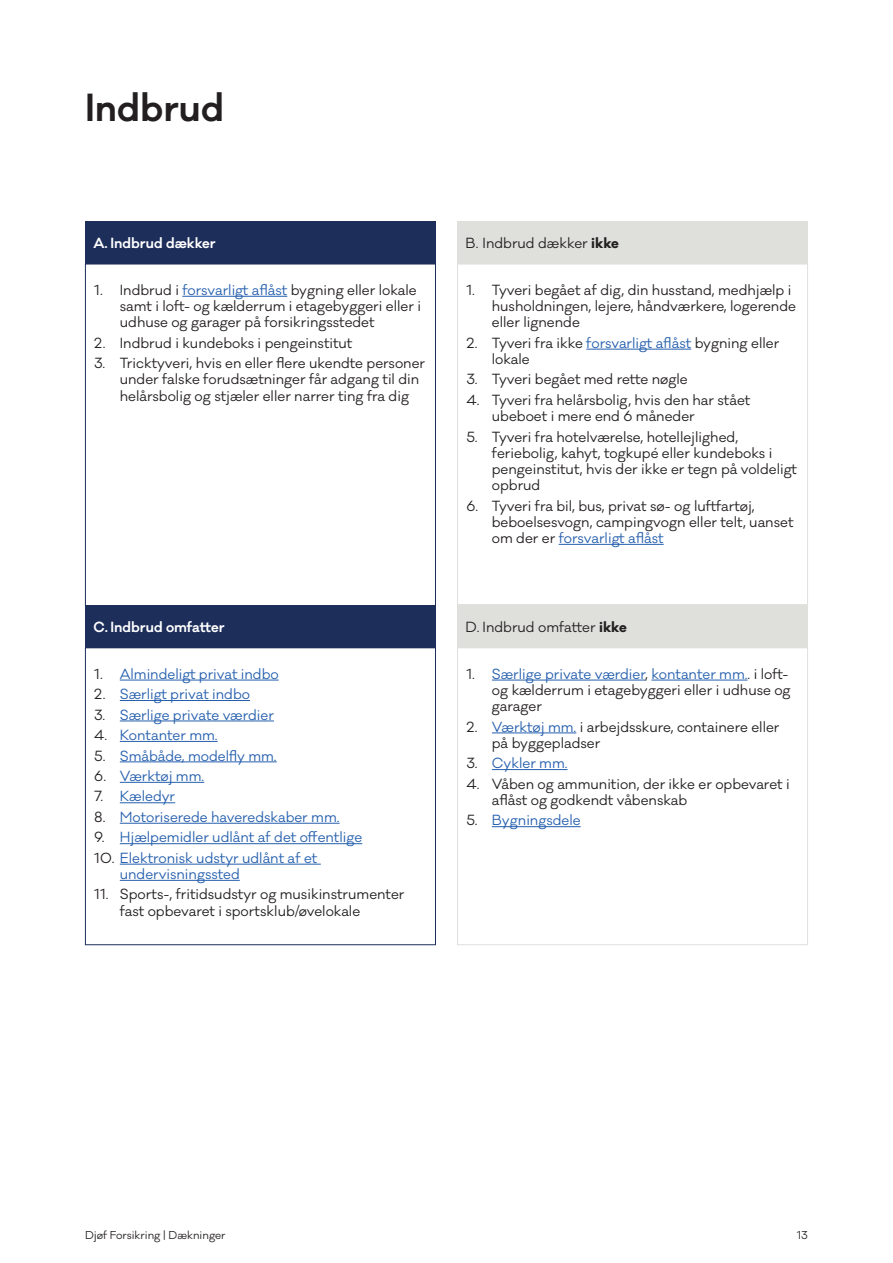
<style>
.page{position:relative;width:893px;height:1263px;background:#fff}
.page>*{position:absolute;margin:0;border:0;box-sizing:border-box;transform-origin:0 0}
.H3_Afsnitsoverskrift{font:600 36px "Galano Classic";color:#231f20}
.Overskrift_Skema{font:13.5px/16.2px "Galano Classic";color:#231f20}
.t1{font:13.5px/16.2px "Galano Classic";color:#255fad}
.Overskrift_Skema_HVID{font:600 13.5px "Galano Classic";color:#fff}
.t2{font:10.5px "Galano Classic";color:#231f20}
.s1{font-weight:700}
.s2{color:#255fad}
.s3{color:#231f20}
</style>
<div class="page">
<div style="left:457px;top:605px;width:351px;height:42px;background:#dfe0dc"></div>
<div style="left:85px;top:605px;width:351px;height:42px;background:#1d2e5b"></div>
<div style="left:457px;top:221px;width:351px;height:43px;background:#dfe0dc"></div>
<div style="left:85px;top:221px;width:351px;height:43px;background:#1d2e5b"></div>
<hr style="left:492px;top:680px;width:153px;height:1px;background:#255fad">
<hr style="left:651px;top:680px;width:97px;height:1px;background:#255fad">
<hr style="left:492px;top:732px;width:84px;height:1px;background:#255fad">
<hr style="left:492px;top:769px;width:76px;height:1px;background:#255fad">
<hr style="left:492px;top:826px;width:89px;height:1px;background:#255fad">
<div style="left:457px;top:647px;width:351px;height:298px;border:1px solid #dfe0dc"></div>
<hr style="left:120px;top:680px;width:159px;height:1px;background:#255fad">
<hr style="left:120px;top:700px;width:130px;height:1px;background:#255fad">
<hr style="left:120px;top:721px;width:154px;height:1px;background:#255fad">
<hr style="left:120px;top:741px;width:98px;height:1px;background:#255fad">
<hr style="left:120px;top:761px;width:157px;height:1px;background:#255fad">
<hr style="left:120px;top:782px;width:84px;height:1px;background:#255fad">
<hr style="left:120px;top:802px;width:55px;height:1px;background:#255fad">
<hr style="left:120px;top:823px;width:220px;height:1px;background:#255fad">
<hr style="left:120px;top:843px;width:242px;height:1px;background:#255fad">
<hr style="left:120px;top:864px;width:201px;height:1px;background:#255fad">
<hr style="left:120px;top:880px;width:120px;height:1px;background:#255fad">
<div style="left:85px;top:647px;width:351px;height:298px;border:1px solid #1d2e5b"></div>
<hr style="left:586px;top:349px;width:105px;height:1px;background:#255fad">
<hr style="left:559px;top:544px;width:105px;height:1px;background:#255fad">
<div style="left:457px;top:264px;width:351px;height:341px;border:1px solid #dfe0dc"></div>
<hr style="left:182px;top:296px;width:105px;height:1px;background:#255fad">
<div style="left:85px;top:264px;width:351px;height:342px;border:1px solid #1d2e5b"></div>
<p class="H3_Afsnitsoverskrift" style="left:85px;top:84px;width:141px">Indbrud</p>
<p class="Overskrift_Skema_HVID" style="left:94px;top:234px;width:124px">A. Indbrud dækker</p>
<p class="Overskrift_Skema" style="left:466px;top:235px;width:155px">B. Indbrud dækker <span class="s1">ikke</span></p>
<p class="Overskrift_Skema" style="left:120px;top:282px;width:303px;text-indent:-26px">1. Indbrud i <span class="s2">forsvarligt aflåst</span> bygning eller lokale samt i loft- og kælderrum i etagebyggeri eller i udhuse og garager på forsikringsstedet</p>
<p class="Overskrift_Skema" style="left:94px;top:335px;width:259px">2. Indbrud i kundeboks i pengeinstitut</p>
<p class="Overskrift_Skema" style="left:120px;top:355px;width:307px;text-indent:-26px">3. Tricktyveri, hvis en eller flere ukendte personer under falske forudsætninger får adgang til din helårsbolig og stjæler eller narrer ting fra dig</p>
<p class="Overskrift_Skema" style="left:492px;top:282px;width:306px;text-indent:-26px">1. Tyveri begået af dig, din husstand, medhjælp i husholdningen, lejere, håndværkere, logerende eller lignende</p>
<p class="Overskrift_Skema" style="left:492px;top:335px;width:289px;text-indent:-26px">2. Tyveri fra ikke <span class="s2">forsvarligt aflåst</span> bygning eller lokale</p>
<p class="Overskrift_Skema" style="left:466px;top:372px;width:223px">3. Tyveri begået med rette nøgle</p>
<p class="Overskrift_Skema" style="left:492px;top:392px;width:260px;text-indent:-26px">4. Tyveri fra helårsbolig, hvis den har stået ubeboet i mere end 6 måneder</p>
<p class="Overskrift_Skema" style="left:492px;top:429px;width:306px;text-indent:-26px">5. Tyveri fra hotelværelse, hotellejlighed, feriebolig, kahyt, togkupé eller kundeboks i pengeinstitut, hvis der ikke er tegn på voldeligt opbrud</p>
<p class="Overskrift_Skema" style="left:492px;top:498px;width:303px;text-indent:-26px">6. Tyveri fra bil, bus, privat sø- og luftfartøj, beboelsesvogn, campingvogn eller telt, uanset om der er <span class="s2">forsvarligt aflåst</span></p>
<p class="Overskrift_Skema_HVID" style="left:94px;top:618px;width:133px">C. Indbrud omfatter</p>
<p class="Overskrift_Skema" style="left:466px;top:619px;width:163px">D. Indbrud omfatter <span class="s1">ikke</span></p>
<p class="t1" style="left:94px;top:666px;width:186px"><span class="s3">1.</span> Almindeligt privat indbo</p>
<p class="t1" style="left:94px;top:686px;width:157px"><span class="s3">2.</span> Særligt privat indbo</p>
<p class="t1" style="left:94px;top:707px;width:181px"><span class="s3">3.</span> Særlige private værdier</p>
<p class="t1" style="left:94px;top:727px;width:125px"><span class="s3">4.</span> Kontanter mm.</p>
<p class="t1" style="left:94px;top:748px;width:184px"><span class="s3">5.</span> Småbåde, modelfly mm.</p>
<p class="t1" style="left:94px;top:768px;width:111px"><span class="s3">6.</span> Værktøj mm.</p>
<p class="t1" style="left:94px;top:788px;width:82px"><span class="s3">7.</span> Kæledyr</p>
<p class="t1" style="left:94px;top:809px;width:247px"><span class="s3">8.</span> Motoriserede haveredskaber mm.</p>
<p class="t1" style="left:94px;top:829px;width:269px"><span class="s3">9.</span> Hjælpemidler udlånt af det offentlige</p>
<p class="t1" style="left:120px;top:850px;width:199px;text-indent:-26px"><span class="s3">10.</span> Elektronisk udstyr udlånt af et undervisningssted</p>
<p class="Overskrift_Skema" style="left:120px;top:886px;width:286px;text-indent:-26px">11. Sports-, fritidsudstyr og musikinstrumenter fast opbevaret i sportsklub/øvelokale</p>
<p class="Overskrift_Skema" style="left:492px;top:666px;width:300px;text-indent:-26px">1. <span class="s2">Særlige private værdier</span>, <span class="s2">kontanter mm.</span>. i loft&shy;og kælderrum i etagebyggeri eller i udhuse og garager</p>
<p class="Overskrift_Skema" style="left:492px;top:719px;width:289px;text-indent:-26px">2. <span class="s2">Værktøj mm.</span> i arbejdsskure, containere eller på byggepladser</p>
<p class="t1" style="left:466px;top:755px;width:103px"><span class="s3">3.</span> Cykler mm.</p>
<p class="Overskrift_Skema" style="left:492px;top:776px;width:299px;text-indent:-26px">4. Våben og ammunition, der ikke er opbevaret i aflåst og godkendt våbenskab</p>
<p class="t1" style="left:466px;top:812px;width:116px"><span class="s3">5.</span> Bygningsdele</p>
<p class="t2" style="left:85px;top:1229px;width:142px">Djøf Forsikring | Dækninger</p>
<p class="t2" style="left:797px;top:1229px;width:13px">13</p>
</div>
